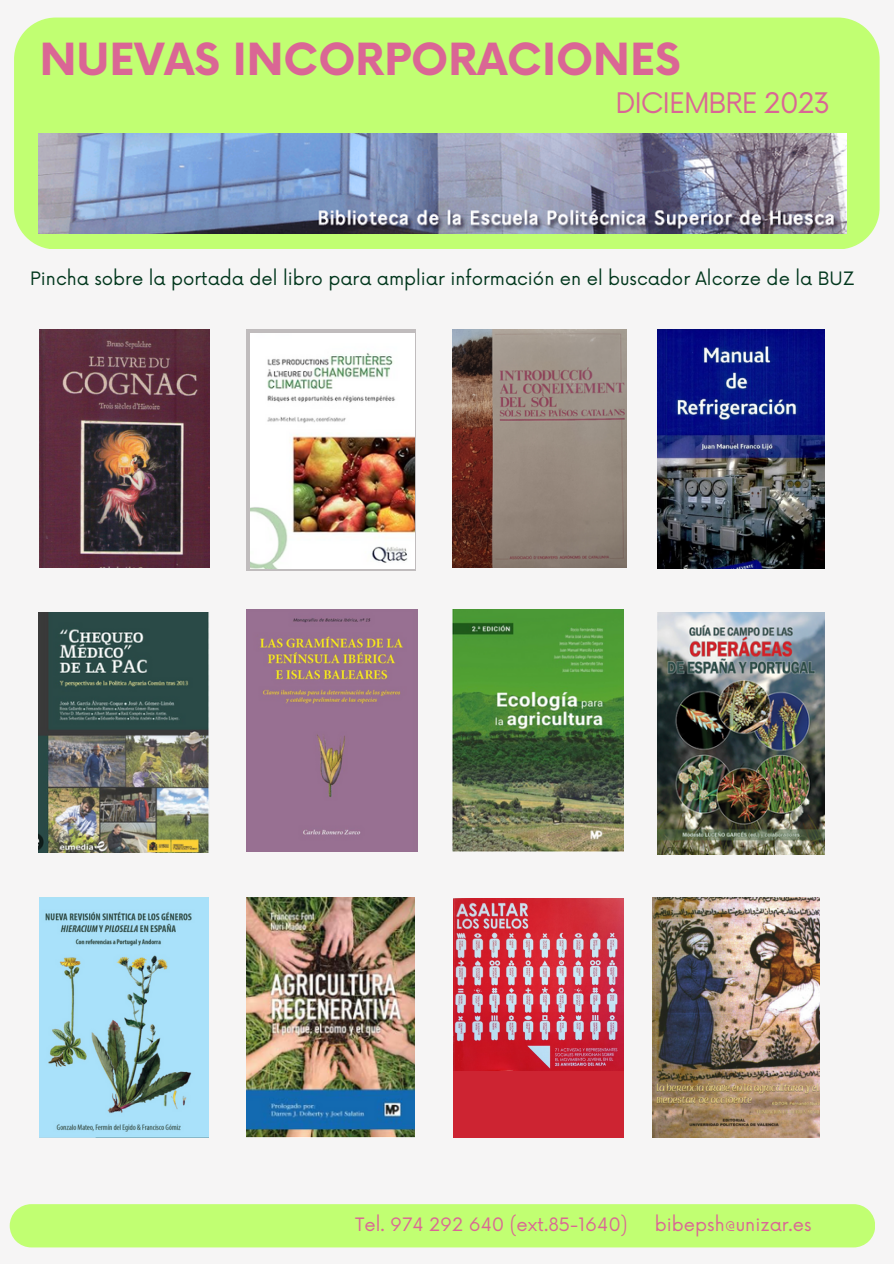
<style>
.page{position:relative;width:894px;height:1264px;background:#fff}
.page>*{position:absolute;margin:0;border:0;box-sizing:border-box;transform-origin:0 0}
.t1{font:700 43.2px "Now";color:#da6695}
.t2{font:27.6px "Now";letter-spacing:-.04em;color:#da6695}
.t3{font:18px "Now";color:#02371d}
.t4{font:18px "Now";color:#da6695}
</style>
<div class="page">
<div style="left:0;top:0;width:893px;height:1263px;background:#f6f5f5"></div>
<div style="left:14px;top:18px;width:865px;height:231px;background:#c1ff72"></div>
<img style="left:38px;top:133px;width:808px;height:101px">
<div style="left:10px;top:1204px;width:865px;height:43px;background:#c1ff72"></div>
<img style="left:40px;top:329px;width:170px;height:239px">
<img style="left:452px;top:329px;width:174px;height:239px">
<img style="left:652px;top:897px;width:167px;height:240px">
<img style="left:657px;top:329px;width:167px;height:239px">
<img style="left:38px;top:612px;width:171px;height:240px">
<img style="left:246px;top:610px;width:171px;height:242px">
<img style="left:452px;top:610px;width:171px;height:242px">
<img style="left:657px;top:612px;width:167px;height:242px">
<img style="left:40px;top:897px;width:168px;height:240px">
<img style="left:246px;top:897px;width:168px;height:240px">
<div style="left:453px;top:1068px;width:170px;height:69px;background:#cd2432"></div>
<img style="left:453px;top:898px;width:170px;height:172px">
<svg style="left:246px;top:329px;width:170px;height:241px;background:#c3bfbe"></svg>
<img style="left:250px;top:333px;width:164px;height:235px">
<p class="t1" style="left:40px;top:36px;width:642px">NUEVAS INCORPORACIONES</p>
<p class="t2" style="left:615px;top:88px;width:216px">DICIEMBRE 2023</p>
<p class="t3" style="left:30px;top:268px;width:825px">Pincha sobre la portada del libro para ampliar información en el buscador Alcorze de la BUZ</p>
<p class="t4" style="left:355px;top:1213px;width:274px">Tel. 974 292 640 (ext.85-1640)</p>
<p class="t4" style="left:654px;top:1213px;width:158px">bibepsh@unizar.es</p>
</div>
